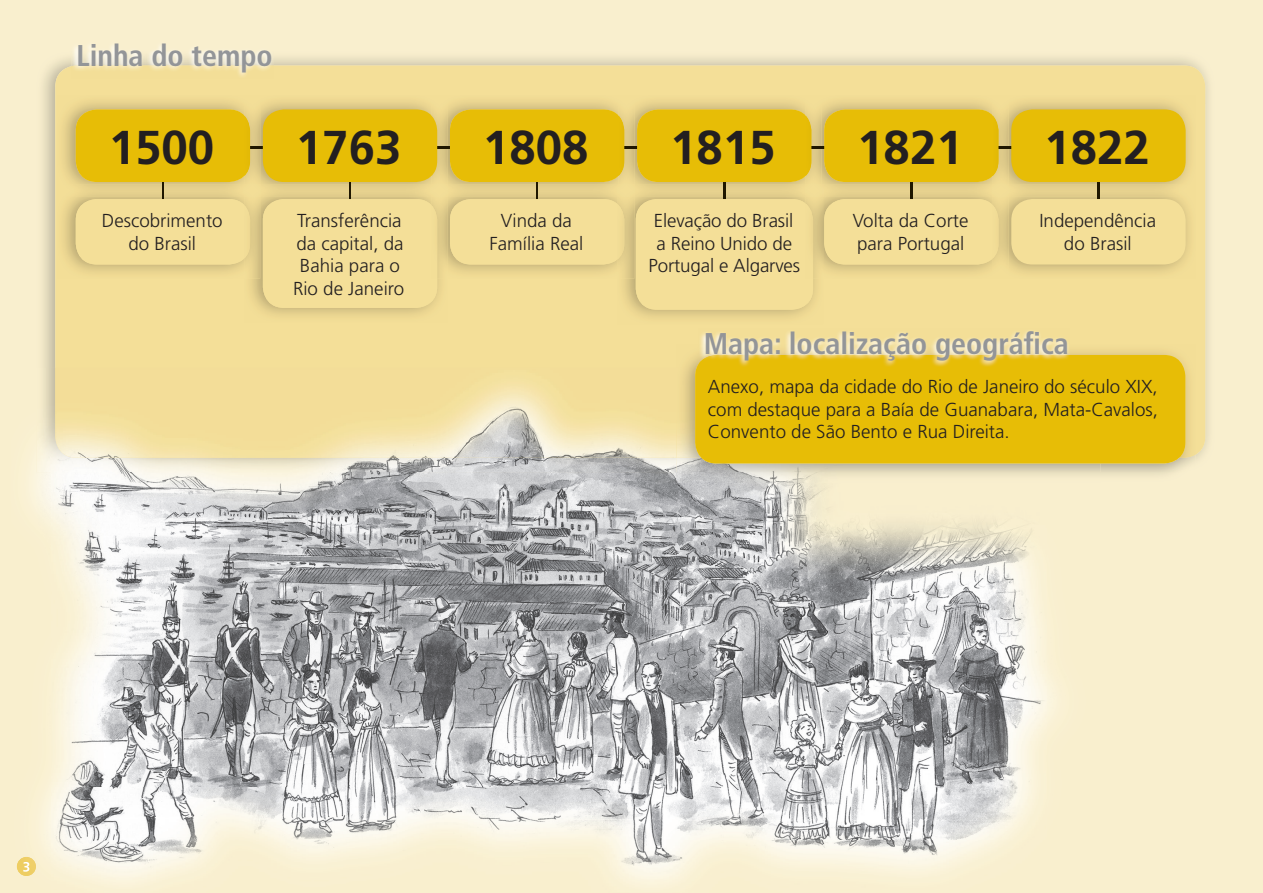
<style>
.page{position:relative;width:1263px;height:893px;background:#f9efce}
.page>*{position:absolute;margin:0;border:0;box-sizing:border-box;transform-origin:0 0}
.t1{font:700 47.55px "Frutiger";color:#231f20}
.t2{font:700 condensed 30px "Frutiger";color:#939598}
.t3{font:300 18.75px/22.5px "Frutiger";color:#231f20;text-align:center}
</style>
<div class="page">
<img style="left:1195px;top:103px;width:17px;height:357px">
<div style="left:55px;top:66px;width:1150px;height:392px;background:#f4df98;border-radius:21px"></div>
<img style="left:71px;top:45px;width:203px;height:31px">
<img style="left:64px;top:102px;width:180px;height:170px">
<div style="left:76px;top:109px;width:174px;height:73px;background:#e7bd06;border-radius:21px"></div>
<img style="left:64px;top:185px;width:180px;height:11px">
<svg style="left:162px;top:182px;width:2px;height:17px"></svg>
<div style="left:76px;top:199px;width:174px;height:65px;background:#f4df98;border-radius:21px"></div>
<img style="left:251px;top:196px;width:189px;height:119px">
<img style="left:244px;top:196px;width:16px;height:83px">
<img style="left:244px;top:205px;width:6px;height:54px">
<div style="left:263px;top:199px;width:174px;height:109px;background:#f4df98;border-radius:21px"></div>
<img style="left:447px;top:102px;width:171px;height:94px">
<div style="left:450px;top:109px;width:174px;height:73px;background:#e7bd06;border-radius:21px"></div>
<img style="left:431px;top:196px;width:186px;height:83px">
<img style="left:431px;top:205px;width:6px;height:74px">
<svg style="left:536px;top:182px;width:2px;height:17px"></svg>
<div style="left:450px;top:199px;width:174px;height:65px;background:#f4df98;border-radius:21px"></div>
<img style="left:618px;top:102px;width:571px;height:94px">
<svg style="left:624px;top:147px;width:13px;height:1px"></svg>
<img style="left:618px;top:115px;width:6px;height:61px">
<div style="left:637px;top:109px;width:174px;height:73px;background:#e7bd06;border-radius:21px"></div>
<img style="left:617px;top:196px;width:200px;height:121px">
<img style="left:617px;top:204px;width:7px;height:56px">
<svg style="left:723px;top:182px;width:2px;height:17px"></svg>
<div style="left:636px;top:199px;width:177px;height:111px;background:#f4df98;border-radius:21px"></div>
<img style="left:805px;top:102px;width:16px;height:83px">
<svg style="left:811px;top:147px;width:13px;height:1px"></svg>
<img style="left:805px;top:115px;width:6px;height:61px">
<div style="left:824px;top:109px;width:174px;height:73px;background:#e7bd06;border-radius:21px"></div>
<img style="left:805px;top:196px;width:188px;height:83px">
<img style="left:805px;top:203px;width:8px;height:76px">
<svg style="left:910px;top:182px;width:2px;height:17px"></svg>
<svg style="left:821px;top:185px;width:2px;height:11px"></svg>
<div style="left:824px;top:199px;width:174px;height:65px;background:#f4df98;border-radius:21px"></div>
<img style="left:993px;top:102px;width:16px;height:83px">
<img style="left:993px;top:115px;width:5px;height:61px">
<div style="left:1011px;top:109px;width:174px;height:73px;background:#e7bd06;border-radius:21px"></div>
<img style="left:1009px;top:185px;width:180px;height:88px">
<svg style="left:1098px;top:182px;width:1px;height:17px"></svg>
<div style="left:1011px;top:199px;width:174px;height:65px;background:#f4df98;border-radius:21px"></div>
<img style="left:260px;top:102px;width:171px;height:83px">
<img style="left:244px;top:112px;width:16px;height:68px">
<img style="left:244px;top:115px;width:6px;height:61px">
<svg style="left:349px;top:185px;width:2px;height:14px"></svg>
<img style="left:431px;top:112px;width:16px;height:68px">
<svg style="left:437px;top:147px;width:13px;height:1px"></svg>
<div style="left:263px;top:109px;width:174px;height:73px;background:#e7bd06;border-radius:21px"></div>
<img style="left:29px;top:452px;width:23px;height:410px">
<img style="left:52px;top:472px;width:629px;height:416px">
<img style="left:681px;top:482px;width:376px;height:398px">
<img style="left:17px;top:857px;width:19px;height:19px">
<svg style="left:23px;top:862px;width:6px;height:10px"></svg>
<img style="left:37px;top:368px;width:640px;height:104px">
<img style="left:55px;top:368px;width:622px;height:90px">
<img style="left:1100px;top:458px;width:95px;height:17px">
<img style="left:677px;top:352px;width:518px;height:106px">
<img style="left:677px;top:458px;width:423px;height:24px">
<div style="left:695px;top:355px;width:490px;height:108px;background:#e7bd06;border-radius:21px"></div>
<img style="left:699px;top:331px;width:371px;height:24px">
<img style="left:699px;top:355px;width:370px;height:12px">
<h2 class="t2" style="left:76px;top:37px;width:198px">Linha do tempo</h2>
<h1 class="t1" style="left:109px;top:120px;width:107px">1500</h1>
<h1 class="t1" style="left:296px;top:120px;width:107px">1763</h1>
<h1 class="t1" style="left:483px;top:120px;width:107px">1808</h1>
<h1 class="t1" style="left:670px;top:120px;width:107px">1815</h1>
<h1 class="t1" style="left:857px;top:120px;width:107px">1821</h1>
<h1 class="t1" style="left:1044px;top:120px;width:107px">1822</h1>
<p class="t3" style="left:102px;top:210px;width:122px">Descobrimento do Brasil</p>
<p class="t3" style="left:293px;top:210px;width:113px">Transferência da capital, da<br>Bahia para o<br>Rio de Janeiro</p>
<p class="t3" style="left:490px;top:210px;width:95px">Vinda da<br>Família Real</p>
<p class="t3" style="left:648px;top:210px;width:153px">Elevação do Brasil a Reino Unido de<br>Portugal e Algarves</p>
<p class="t3" style="left:853px;top:210px;width:117px;text-align:left">Volta da Corte para Portugal</p>
<p class="t3" style="left:1039px;top:210px;width:118px">Independência do Brasil</p>
<h2 class="t2" style="left:704px;top:326px;width:367px">Mapa: localização geográfica</h2>
<p class="t3" style="left:708px;top:376px;width:452px;text-align:justify">Anexo, mapa da cidade do Rio de Janeiro do século XIX, com destaque para a Baía de Guanabara, Mata-Cavalos, Convento de São Bento e Rua Direita.</p>
</div>
